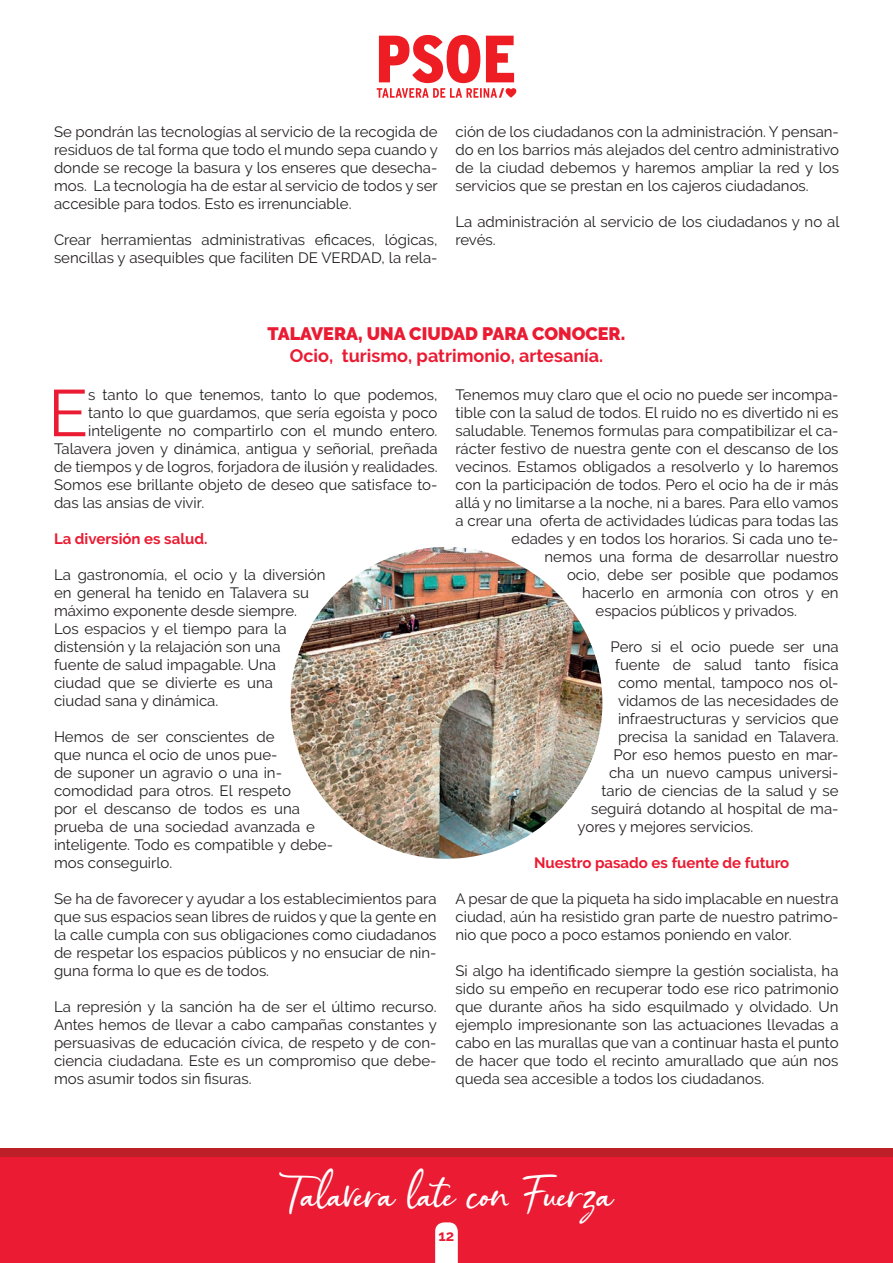
<style>
.page{position:relative;width:893px;height:1263px;background:#fff}
.page>*{position:absolute;margin:0;border:0;box-sizing:border-box;transform-origin:0 0}
.t1{font:65.7px "Raleway";color:#ea1b32}
.t2{font:40.5px "Cristalistic Script";color:#fff}
.t3{font:700 18px "Raleway";color:#ea1b32}
.t4{font:900 18px "Raleway";color:#ea1b32}
.t5{font:15px/18px "Raleway";color:#231f20;text-align:justify}
.t6{font:700 15px "Raleway";color:#ea1b32}
</style>
<div class="page">
<div style="left:0;top:1157px;width:893px;height:106px;background:#ea1b32"></div>
<div style="left:0;top:1148px;width:893px;height:9px;background:#be2029"></div>
<svg style="left:377px;top:35px;width:139px;height:63px"></svg>
<svg style="left:435px;top:1222px;width:23px;height:41px"></svg>
<img style="left:291px;top:547px;width:311px;height:312px;border-radius:156px">
<p class="t5" style="left:54px;top:123px;width:385px">Se pondrán las tecnologías al servicio de la recogida de residuos de tal forma que todo el mundo sepa cuando y donde se recoge la basura y los enseres que desecha&shy;mos. La tecnología ha de estar al servicio de todos y ser accesible para todos. Esto es irrenunciable.</p>
<p class="t5" style="left:54px;top:231px;width:385px">Crear herramientas administrativas eficaces, lógicas, sencillas y asequibles que faciliten DE VERDAD, la rela-</p>
<p class="t5" style="left:455px;top:123px;width:385px">ción de los ciudadanos con la administración. Y pensan&shy;do en los barrios más alejados del centro administrativo de la ciudad debemos y haremos ampliar la red y los servicios que se prestan en los cajeros ciudadanos.</p>
<p class="t5" style="left:455px;top:213px;width:385px">La administración al servicio de los ciudadanos y no al revés.</p>
<p class="t4" style="left:268px;top:323px;width:359px">TALAVERA, UNA CIUDAD PARA CONOCER.</p>
<p class="t3" style="left:290px;top:345px;width:315px">Ocio, turismo, patrimonio, artesanía.</p>
<h1 class="t1" style="left:48px;top:375px;width:42px">E</h1>
<p class="t5" style="left:88px;top:386px;width:351px">s tanto lo que tenemos, tanto lo que podemos,</p>
<p class="t5" style="left:88px;top:404px;width:351px">tanto lo que guardamos, que sería egoísta y poco</p>
<p class="t5" style="left:88px;top:422px;width:351px">inteligente no compartirlo con el mundo entero.</p>
<p class="t5" style="left:54px;top:440px;width:385px">Talavera joven y dinámica, antigua y señorial, preñada</p>
<p class="t5" style="left:54px;top:458px;width:385px">de tiempos y de logros, forjadora de ilusión y realidades.</p>
<p class="t5" style="left:54px;top:476px;width:385px">Somos ese brillante objeto de deseo que satisface to-</p>
<p class="t5" style="left:54px;top:494px;width:152px">das las ansias de vivir.</p>
<p class="t6" style="left:54px;top:530px;width:155px">La diversión es salud.</p>
<p class="t5" style="left:54px;top:566px;width:273px;text-align:left">La gastronomía, el ocio y la diversión en general ha tenido en Talavera su máximo exponente desde siempre.<br>Los espacios y el tiempo para la distensión y la relajación son una fuente de salud impagable. Una ciudad que se divierte es una<br>ciudad sana y dinámica.</p>
<p class="t5" style="left:54px;top:728px;width:281px;text-align:left">Hemos de ser conscientes de<br>que nunca el ocio de unos pue-<br>de suponer un agravio o una in&shy;comodidad para otros. El respeto<br>por el descanso de todos es una prueba de una sociedad avanzada e inteligente. Todo es compatible y debe&shy;mos conseguirlo.</p>
<p class="t5" style="left:54px;top:890px;width:384px">Se ha de favorecer y ayudar a los establecimientos para que sus espacios sean libres de ruidos y que la gente en la calle cumpla con sus obligaciones como ciudadanos de respetar los espacios públicos y no ensuciar de nin&shy;guna forma lo que es de todos.</p>
<p class="t5" style="left:54px;top:998px;width:384px">La represión y la sanción ha de ser el último recurso.<br>Antes hemos de llevar a cabo campañas constantes y persuasivas de educación cívica, de respeto y de con&shy;ciencia ciudadana. Este es un compromiso que debe&shy;mos asumir todos sin fisuras.</p>
<p class="t5" style="left:455px;top:386px;width:385px">Tenemos muy claro que el ocio no puede ser incompa-</p>
<p class="t5" style="left:455px;top:404px;width:385px">tible con la salud de todos. El ruido no es divertido ni es</p>
<p class="t5" style="left:455px;top:422px;width:385px">saludable. Tenemos formulas para compatibilizar el ca-</p>
<p class="t5" style="left:455px;top:440px;width:385px">rácter festivo de nuestra gente con el descanso de los</p>
<p class="t5" style="left:455px;top:458px;width:385px">vecinos. Estamos obligados a resolverlo y lo haremos</p>
<p class="t5" style="left:455px;top:476px;width:385px">con la participación de todos. Pero el ocio ha de ir más</p>
<p class="t5" style="left:455px;top:494px;width:384px">allá y no limitarse a la noche, ni a bares. Para ello vamos</p>
<p class="t5" style="left:455px;top:512px;width:384px">a crear una oferta de actividades lúdicas para todas las</p>
<p class="t5" style="left:511px;top:530px;width:328px">edades y en todos los horarios. Si cada uno te-</p>
<p class="t5" style="left:544px;top:548px;width:295px">nemos una forma de desarrollar nuestro</p>
<p class="t5" style="left:567px;top:566px;width:273px">ocio, debe ser posible que podamos</p>
<p class="t5" style="left:582px;top:584px;width:258px">hacerlo en armonía con otros y en</p>
<p class="t5" style="left:595px;top:602px;width:203px">espacios públicos y privados.</p>
<p class="t5" style="left:610px;top:638px;width:230px">Pero si el ocio puede ser una</p>
<p class="t5" style="left:615px;top:656px;width:225px">fuente de salud tanto física</p>
<p class="t5" style="left:618px;top:674px;width:222px">como mental, tampoco nos ol-</p>
<p class="t5" style="left:618px;top:692px;width:222px">vidamos de las necesidades de</p>
<p class="t5" style="left:618px;top:710px;width:222px">infraestructuras y servicios que</p>
<p class="t5" style="left:618px;top:728px;width:222px">precisa la sanidad en Talavera.</p>
<p class="t5" style="left:613px;top:746px;width:227px">Por eso hemos puesto en mar-</p>
<p class="t5" style="left:609px;top:764px;width:231px">cha un nuevo campus universi-</p>
<p class="t5" style="left:601px;top:782px;width:238px">tario de ciencias de la salud y se</p>
<p class="t5" style="left:591px;top:800px;width:249px">seguirá dotando al hospital de ma-</p>
<p class="t5" style="left:577px;top:818px;width:177px">yores y mejores servicios.</p>
<p class="t6" style="left:534px;top:854px;width:257px">Nuestro pasado es fuente de futuro</p>
<p class="t5" style="left:455px;top:890px;width:385px">A pesar de que la piqueta ha sido implacable en nuestra ciudad, aún ha resistido gran parte de nuestro patrimo&shy;nio que poco a poco estamos poniendo en valor.</p>
<p class="t5" style="left:455px;top:962px;width:385px">Si algo ha identificado siempre la gestión socialista, ha sido su empeño en recuperar todo ese rico patrimonio que durante años ha sido esquilmado y olvidado. Un ejemplo impresionante son las actuaciones llevadas a cabo en las murallas que van a continuar hasta el punto de hacer que todo el recinto amurallado que aún nos queda sea accesible a todos los ciudadanos.</p>
<h2 class="t2" style="left:279px;top:1168px;width:336px">Talavera late con Fuerza</h2>
<p class="t6" style="left:439px;top:1227px;width:17px">12</p>
</div>
